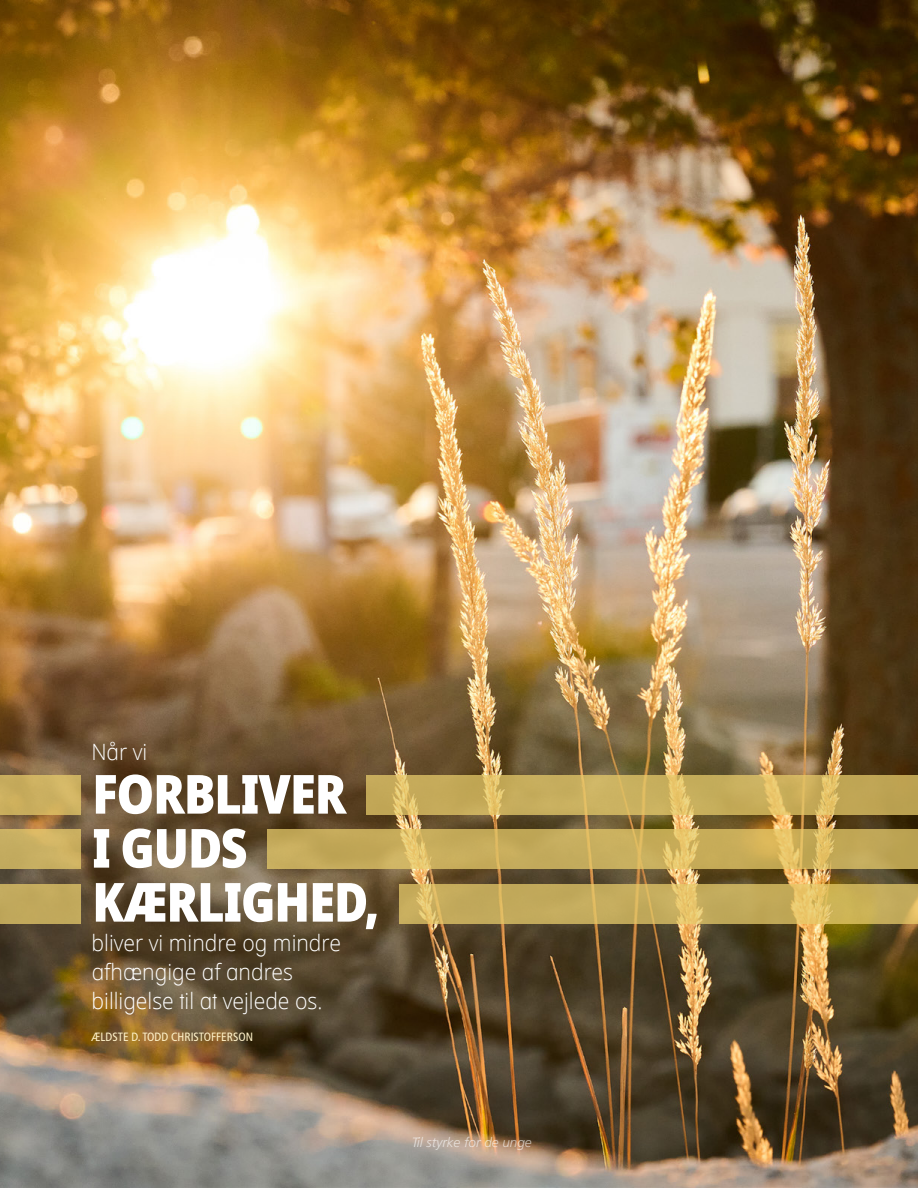
<style>
.page{position:relative;width:918px;height:1188px;background:#fff}
.page>*{position:absolute;margin:0;border:0;box-sizing:border-box;transform-origin:0 0}
.artcl10_p1_figure_im{font:800 54px/54px "Dots Solid Condlds Lat";letter-spacing:-.025em;color:#fff;scale:.94 1}
.artcl10_p1_figure_im-2{font:300 22.5px/29.2px "Dots Solidlds Lat";color:#fff;scale:.94 1}
.t1{font:italic 300 13.5px "Frutigerlds Lat";color:#fff}
.artcl10_p1_figure_im-3{font:condensed 12px "Frutigerlds Lat";color:#fff2c9}
</style>
<div class="page">
<img style="left:0;top:0;width:918px;height:1188px">
<div style="left:0;top:884px;width:81px;height:39px;background:#c1a85c"></div>
<svg style="left:400px;top:884px;width:518px;height:39px;background:#c9af5d"></svg>
<div style="left:0;top:830px;width:81px;height:39px;background:linear-gradient(to right,#c4ac61,#d2b463)"></div>
<div style="left:0;top:775px;width:81px;height:39px;background:#ccb05f"></div>
<svg style="left:268px;top:830px;width:650px;height:39px;background:#c9ae5c"></svg>
<svg style="left:367px;top:775px;width:551px;height:39px;background:#caaf5c"></svg>
<p class="artcl10_p1_figure_im-2" style="left:91px;top:737px;width:61px">Når vi</p>
<p class="artcl10_p1_figure_im" style="left:92px;top:768px;width:307px">FORBLIVER<br>I GUDS<br>KÆRLIGHED,</p>
<p class="artcl10_p1_figure_im-2" style="left:92px;top:928px;width:267px">bliver vi mindre og mindre afhængige af andres billigelse til at vejlede os.</p>
<p class="artcl10_p1_figure_im-3" style="left:91px;top:1028px;width:163px">ÆLDSTE D. TODD CHRISTOFFERSON</p>
<p class="t1" style="left:411px;top:1133px;width:122px">Til styrke for de unge</p>
</div>
